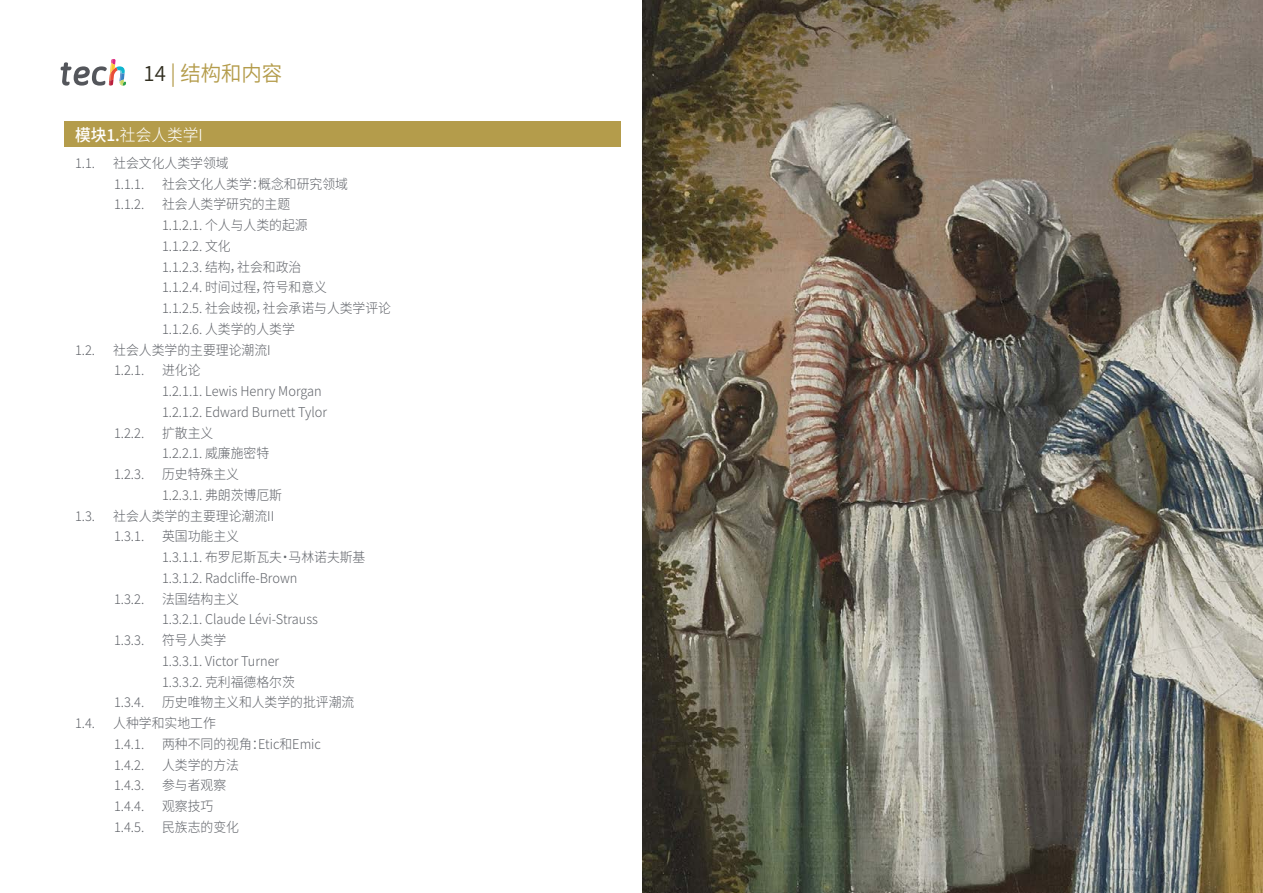
<style>
.page{position:relative;width:1263px;height:893px;background:#fff}
.page>*{position:absolute;margin:0;border:0;box-sizing:border-box;transform-origin:0 0}
.t1{font:21px "Source Han Sans CN";color:#b49c4b}
.t2{font:300 16.5px "Source Han Sans CN";color:#fff;scale:.95 1}
.t3{font:300 13.5px/20.7px "Source Han Sans CN";color:#61646a;scale:.95 1}
.s1{color:#312e20}
.s2{font-weight:500}
</style>
<div class="page">
<div style="left:64px;top:121px;width:557px;height:26px;background:#b49c4b"></div>
<svg style="left:61px;top:59px;width:65px;height:27px"></svg>
<img style="left:642px;top:0;width:621px;height:893px">
<h1 class="t1" style="left:144px;top:61px;width:140px"><span class="s1">14</span> | 结构和内容</h1>
<p class="t2" style="left:75px;top:125px;width:136px"><span class="s2">模块1.</span>社会人类学I</p>
<p class="t3" style="left:75px;top:153px;width:23px">1.1.</p>
<p class="t3" style="left:113px;top:153px;width:123px">社会文化人类学领域<br>1.1.1.</p>
<p class="t3" style="left:162px;top:174px;width:197px">社会文化人类学：概念和研究领域</p>
<p class="t3" style="left:114px;top:194px;width:33px">1.1.2.</p>
<p class="t3" style="left:162px;top:194px;width:243px">社会人类学研究的主题<br>1.1.2.1. 个人与人类的起源<br>1.1.2.2. 文化<br>1.1.2.3. 结构，社会和政治<br>1.1.2.4. 时间过程，符号和意义<br>1.1.2.5. 社会歧视，社会承诺与人类学评论<br>1.1.2.6. 人类学的人类学</p>
<p class="t3" style="left:75px;top:340px;width:23px">1.2.</p>
<p class="t3" style="left:113px;top:340px;width:167px">社会人类学的主要理论潮流I<br>1.2.1.</p>
<p class="t3" style="left:162px;top:360px;width:175px">进化论<br>1.2.1.1. Lewis Henry Morgan<br>1.2.1.2. Edward Burnett Tylor</p>
<p class="t3" style="left:114px;top:423px;width:33px">1.2.2.</p>
<p class="t3" style="left:162px;top:423px;width:114px">扩散主义<br>1.2.2.1. 威廉施密特</p>
<p class="t3" style="left:114px;top:464px;width:33px">1.2.3.</p>
<p class="t3" style="left:162px;top:464px;width:128px">历史特殊主义<br>1.2.3.1. 弗朗茨博厄斯</p>
<p class="t3" style="left:75px;top:506px;width:23px">1.3.</p>
<p class="t3" style="left:113px;top:506px;width:171px">社会人类学的主要理论潮流II<br>1.3.1.</p>
<p class="t3" style="left:162px;top:526px;width:216px">英国功能主义<br>1.3.1.1. 布罗尼斯瓦夫·马林诺夫斯基<br>1.3.1.2. Radcliffe-Brown</p>
<p class="t3" style="left:114px;top:589px;width:33px">1.3.2.</p>
<p class="t3" style="left:162px;top:589px;width:166px">法国结构主义<br>1.3.2.1. Claude Lévi-Strauss</p>
<p class="t3" style="left:114px;top:630px;width:33px">1.3.3.</p>
<p class="t3" style="left:162px;top:630px;width:141px">符号人类学<br>1.3.3.1. Victor Turner<br>1.3.3.2. 克利福德格尔茨</p>
<p class="t3" style="left:114px;top:692px;width:33px">1.3.4.</p>
<p class="t3" style="left:162px;top:692px;width:204px">历史唯物主义和人类学的批评潮流</p>
<p class="t3" style="left:75px;top:713px;width:23px">1.4.</p>
<p class="t3" style="left:113px;top:713px;width:110px">人种学和实地工作<br>1.4.1.</p>
<p class="t3" style="left:162px;top:734px;width:169px">两种不同的视角：Etic和Emic</p>
<p class="t3" style="left:114px;top:755px;width:33px">1.4.2.</p>
<p class="t3" style="left:162px;top:755px;width:83px">人类学的方法</p>
<p class="t3" style="left:114px;top:775px;width:33px">1.4.3.</p>
<p class="t3" style="left:162px;top:775px;width:69px">参与者观察</p>
<p class="t3" style="left:114px;top:796px;width:33px">1.4.4.</p>
<p class="t3" style="left:162px;top:796px;width:55px">观察技巧</p>
<p class="t3" style="left:114px;top:817px;width:33px">1.4.5.</p>
<p class="t3" style="left:162px;top:817px;width:83px">民族志的变化</p>
</div>
